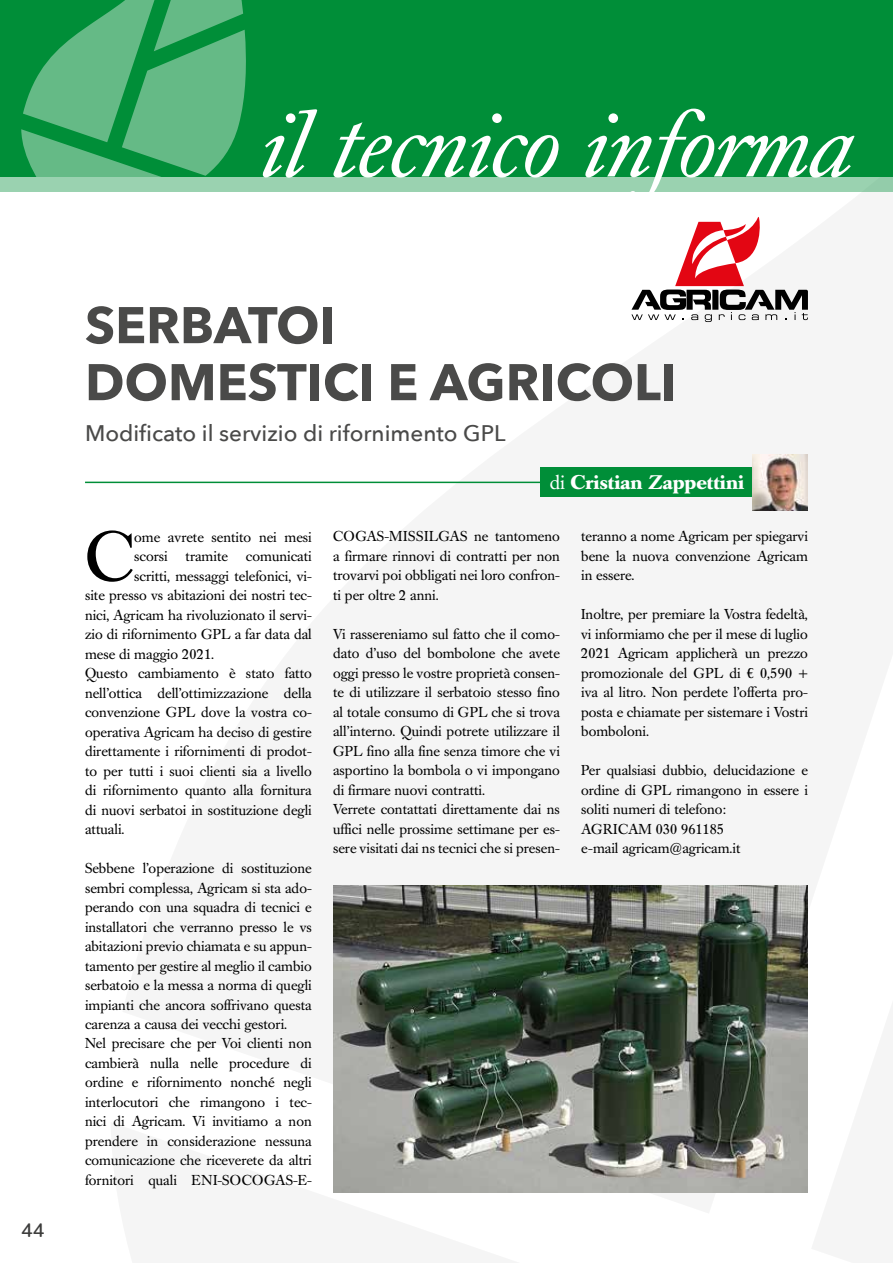
<style>
.page{position:relative;width:893px;height:1263px;background:#fff}
.page>*{position:absolute;margin:0;border:0;box-sizing:border-box;transform-origin:0 0}
.t1{font:italic 90px "Caslon Book BE";color:#fff}
.t2{font:69.45px "Caslon Book BE";color:#000}
.t3{font:700 51px/57px "Avenir Next";color:#4a4a49}
.t4{font:500 22.5px "Avenir Next";color:#4a4a49}
.t5{font:700 19.5px "Caslon Book BE";color:#fff}
.t6{font:600 19.5px "Nunito";color:#3c3c3b}
.t7{font:14.25px/19.5px "Caslon Book BE";color:#000}
.s1{font-weight:400}
</style>
<div class="page">
<svg style="left:333px;top:1192px;width:475px;height:1px"></svg>
<div style="left:0;top:176px;width:893px;height:15px;background:#9ad2b0"></div>
<div style="left:0;top:0;width:893px;height:176px;background:#008e38"></div>
<svg style="left:21px;top:0;width:225px;height:176px"></svg>
<svg style="left:631px;top:217px;width:177px;height:105px"></svg>
<hr style="left:85px;top:482px;width:611px;height:1px;background:#008e38">
<div style="left:540px;top:468px;width:212px;height:29px;background:#008e38"></div>
<img style="left:753px;top:455px;width:55px;height:55px">
<img style="left:333px;top:886px;width:475px;height:306px">
<h1 class="t1" style="left:258px;top:93px;width:594px">il tecnico informa</h1>
<h3 class="t6" style="left:21px;top:1216px;width:25px">44</h3>
<h3 class="t3" style="left:85px;top:296px;width:593px">SERBATOI<br>DOMESTICI E AGRICOLI</h3>
<h3 class="t4" style="left:85px;top:414px;width:422px">Modificato il servizio di rifornimento GPL</h3>
<h3 class="t5" style="left:550px;top:471px;width:196px"><span class="s1">di</span> Cristian Zappettini</h3>
<h2 class="t2" style="left:85px;top:516px;width:51px">C</h2>
<p class="t7" style="left:134px;top:527px;width:179px">ome avrete sentito nei mesi scorsi</p>
<p class="t7" style="left:186px;top:547px;width:44px">tramite</p>
<p class="t7" style="left:246px;top:547px;width:67px">comunicati</p>
<p class="t7" style="left:134px;top:566px;width:179px">scritti, messaggi telefonici, vi-</p>
<p class="t7" style="left:85px;top:586px;width:228px">site presso vs abitazioni dei nostri tec-</p>
<p class="t7" style="left:85px;top:605px;width:228px">nici, Agricam ha rivoluzionato il servi-</p>
<p class="t7" style="left:85px;top:625px;width:228px">zio di rifornimento GPL a far data dal</p>
<p class="t7" style="left:85px;top:644px;width:131px">mese di maggio 2021.</p>
<p class="t7" style="left:85px;top:664px;width:228px">Questo cambiamento è stato fatto</p>
<p class="t7" style="left:85px;top:683px;width:228px">nell’ottica dell’ottimizzazione della</p>
<p class="t7" style="left:85px;top:703px;width:228px">convenzione GPL dove la vostra co-</p>
<p class="t7" style="left:85px;top:722px;width:228px">operativa Agricam ha deciso di gestire</p>
<p class="t7" style="left:85px;top:742px;width:228px">direttamente i rifornimenti di prodot-</p>
<p class="t7" style="left:85px;top:761px;width:228px">to per tutti i suoi clienti sia a livello</p>
<p class="t7" style="left:85px;top:781px;width:228px">di rifornimento quanto alla fornitura</p>
<p class="t7" style="left:85px;top:800px;width:228px">di nuovi serbatoi in sostituzione degli</p>
<p class="t7" style="left:85px;top:820px;width:41px">attuali.</p>
<p class="t7" style="left:85px;top:859px;width:228px">Sebbene l’operazione di sostituzione sembri complessa, Agricam si sta ado&shy;perando con una squadra di tecnici e installatori che verranno presso le vs abitazioni previo chiamata e su appun&shy;tamento per gestire al meglio il cambio serbatoio e la messa a norma di quegli impianti che ancora soffrivano questa carenza a causa dei vecchi gestori.<br>Nel precisare che per Voi clienti non cambierà nulla nelle procedure di ordine e rifornimento nonché negli interlocutori che rimangono i tec&shy;nici di Agricam. Vi invitiamo a non prendere in considerazione nessuna comunicazione che riceverete da altri fornitori quali ENI-SOCOGAS-E-</p>
<p class="t7" style="left:333px;top:527px;width:228px;text-align:justify">COGAS-MISSILGAS ne tantomeno a firmare rinnovi di contratti per non trovarvi poi obbligati nei loro confron&shy;ti per oltre 2 anni.</p>
<p class="t7" style="left:333px;top:625px;width:228px">Vi rassereniamo sul fatto che il como&shy;dato d’uso del bombolone che avete oggi presso le vostre proprietà consen&shy;te di utilizzare il serbatoio stesso fino al totale consumo di GPL che si trova all’interno. Quindi potrete utilizzare il GPL fino alla fine senza timore che vi asportino la bombola o vi impongano di firmare nuovi contratti.<br>Verrete contattati direttamente dai ns uffici nelle prossime settimane per es&shy;sere visitati dai ns tecnici che si presen-</p>
<p class="t7" style="left:581px;top:527px;width:228px;text-align:justify">teranno a nome Agricam per spiegarvi bene la nuova convenzione Agricam in essere.</p>
<p class="t7" style="left:581px;top:605px;width:228px;text-align:justify">Inoltre, per premiare la Vostra fedeltà, vi informiamo che per il mese di luglio 2021 Agricam applicherà un prezzo promozionale del GPL di € 0,590 + iva al litro. Non perdete l’offerta pro&shy;posta e chiamate per sistemare i Vostri bomboloni.</p>
<p class="t7" style="left:581px;top:761px;width:228px">Per qualsiasi dubbio, delucidazione e ordine di GPL rimangono in essere i soliti numeri di telefono:<br>AGRICAM 030 961185<br>e-mail agricam@agricam.it</p>
</div>
